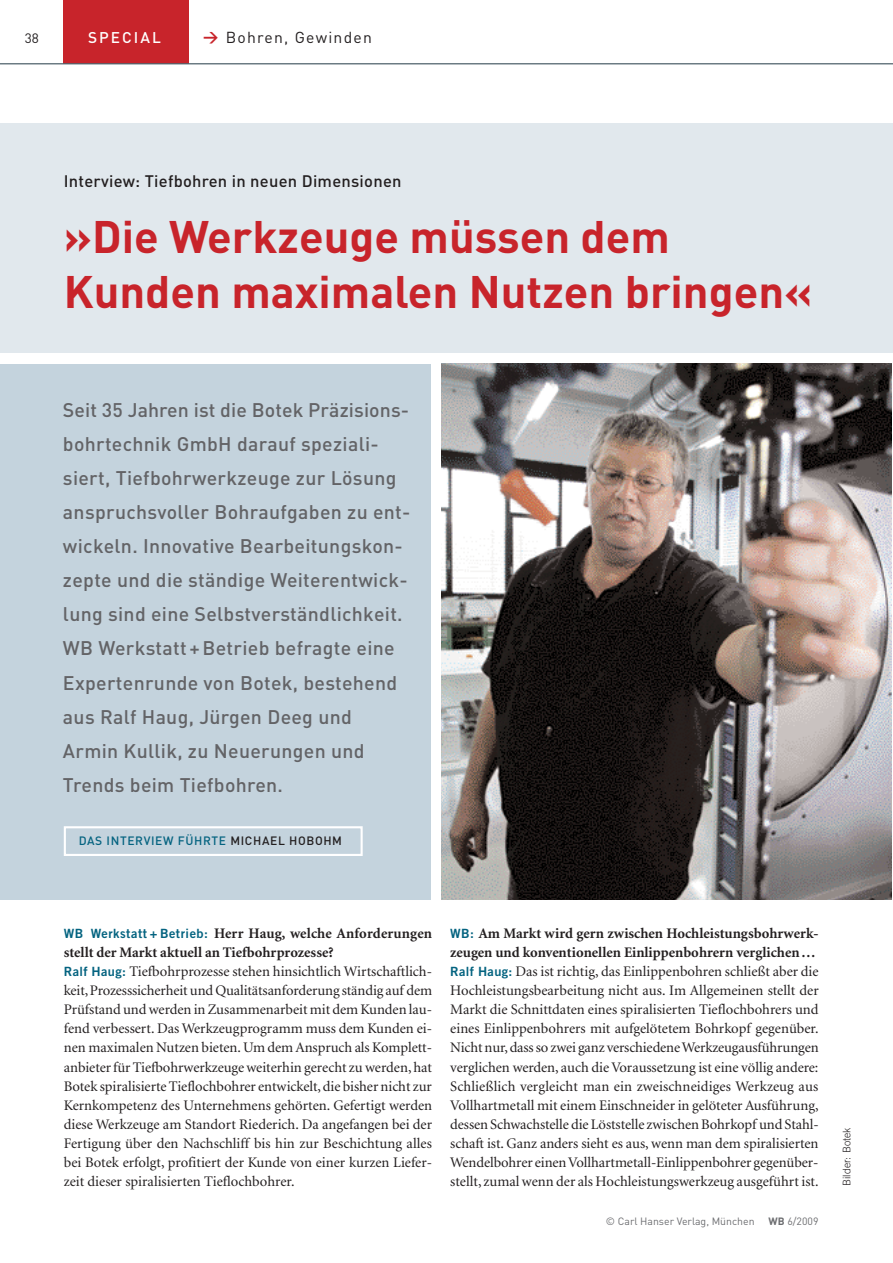
<style>
.page{position:relative;width:893px;height:1263px;background:#fff}
.page>*{position:absolute;margin:0;border:0;box-sizing:border-box;transform-origin:0 0}
.t1{font:700 45px/55.5px "DIN";color:#c8242b}
.t2{font:500 19.5px/34px "DIN";letter-spacing:.015em;color:#636366}
.t3{font:500 16.5px "DIN";letter-spacing:.015em;color:#231f20}
.t4{font:15.75px "DIN";letter-spacing:.08em;color:#231f20}
.t5{font:500 15.3px "DIN";letter-spacing:.135em;color:#fff}
.t6{font:14.7px/19.2px "Minion";color:#231f20}
.t7{font:13.5px "DIN";color:#231f20}
.t8{font:500 12px "DIN";letter-spacing:.055em;color:#046380}
.t9{font:10.5px "DIN";color:#6c6d70}
.t10{font:300 10.5px "Trade Gothic";letter-spacing:.01em;color:#231f20}
.s1{font-weight:700;font-size:15px;color:#c8242b}
.s2{color:#231f20}
.s3{font-family:"Trade Gothic Bold Two";font-size:12.75px;color:#046380}
.s4{font-weight:700}
</style>
<div class="page">
<div style="left:64px;top:0;width:125px;height:64px;background:#c8242b"></div>
<hr style="left:0;top:63px;width:893px;height:1px;background:#53656e">
<div style="left:0;top:364px;width:431px;height:535px;background:#c4d3dd"></div>
<div style="left:64px;top:826px;width:299px;height:30px;border:2px solid #fff"></div>
<img style="left:441px;top:364px;width:451px;height:535px">
<div style="left:0;top:123px;width:893px;height:230px;background:#e1e8ed"></div>
<p class="t7" style="left:25px;top:31px;width:16px">38</p>
<p class="t5" style="left:88px;top:29px;width:74px">SPECIAL</p>
<p class="t4" style="left:203px;top:29px;width:170px"><span class="s1">&gt;</span> Bohren, Gewinden</p>
<p class="t3" style="left:64px;top:171px;width:339px">Interview: Tiefbohren in neuen Dimensionen</p>
<h1 class="t1" style="left:64px;top:209px;width:750px">»Die Werkzeuge müssen dem<br>Kunden maximalen Nutzen bringen«</h1>
<p class="t2" style="left:63px;top:394px;width:349px">Seit 35 Jahren ist die Botek Präzisions&shy;bohrtechnik GmbH darauf speziali&shy;siert, Tiefbohrwerkzeuge zur Lösung anspruchsvoller Bohraufgaben zu ent&shy;wickeln. Innovative Bearbeitungskon&shy;zepte und die ständige Weiterentwick&shy;lung sind eine Selbstverständlichkeit.<br>WB Werkstatt + Betrieb befragte eine Expertenrunde von Botek, bestehend aus Ralf Haug, Jürgen Deeg und Armin Kullik, zu Neuerungen und Trends beim Tiefbohren.</p>
<p class="t8" style="left:79px;top:834px;width:265px">DAS INTERVIEW FÜHRTE <span class="s2">MICHAEL HOBOHM</span></p>
<p class="t6" style="left:64px;top:924px;width:370px"><span class="s3">WB Werkstatt + Betrieb:</span> <span class="s4">Herr Haug, welche Anforderungen stellt der Markt aktuell an Tiefbohrprozesse?<br></span><span class="s3">Ralf Haug:</span> Tiefbohrprozesse stehen hinsichtlich Wirtschaftlich&shy;keit,Prozesssicherheit und Qualitätsanforderung ständig auf dem Prüfstand und werden in Zusammenarbeit mit dem Kunden lau&shy;fend verbessert. Das Werkzeugprogramm muss dem Kunden ei&shy;nen maximalen Nutzen bieten. Um dem Anspruch als Komplett&shy;anbieter für Tiefbohrwerkzeuge weiterhin gerecht zu werden, hat Botek spiralisierte Tieflochbohrer entwickelt, die bisher nicht zur Kernkompetenz des Unternehmens gehörten. Gefertigt werden diese Werkzeuge am Standort Riederich. Da angefangen bei der Fertigung über den Nachschliff bis hin zur Beschichtung alles bei Botek erfolgt, profitiert der Kunde von einer kurzen Liefer&shy;zeit dieser spiralisierten Tieflochbohrer.</p>
<p class="t6" style="left:450px;top:924px;width:370px"><span class="s3">WB:</span> <span class="s4">Am Markt wird gern zwischen Hochleistungsbohrwerk&shy;zeugen und konventionellen Einlippenbohrern verglichen… </span><span class="s3">Ralf Haug:</span> Das ist richtig, das Einlippenbohren schließt aber die Hochleistungsbearbeitung nicht aus. Im Allgemeinen stellt der Markt die Schnittdaten eines spiralisierten Tieflochbohrers und eines Einlippenbohrers mit aufgelötetem Bohrkopf gegenüber.<br>Nicht nur,dass so zwei ganz verschiedene Werkzeugausführungen verglichen werden, auch die Voraussetzung ist eine völlig andere:<br>Schließlich vergleicht man ein zweischneidiges Werkzeug aus Vollhartmetall mit einem Einschneider in gelöteter Ausführung, dessen Schwachstelle die Löststelle zwischen Bohrkopf und Stahl&shy;schaft ist. Ganz anders sieht es aus, wenn man dem spiralisierten Wendelbohrer einen Vollhartmetall-Einlippenbohrer gegenüber&shy;stellt, zumal wenn der als Hochleistungswerkzeug ausgeführt ist.</p>
<p class="t9" style="left:606px;top:1215px;width:150px">© Carl Hanser Verlag, München</p>
<p class="t9" style="left:769px;top:1215px;width:51px"><span class="s4">WB</span> 6/2009</p>
<p class="t10" style="left:843px;top:1186px;width:61px;rotate:-90deg">Bilder: Botek</p>
</div>
